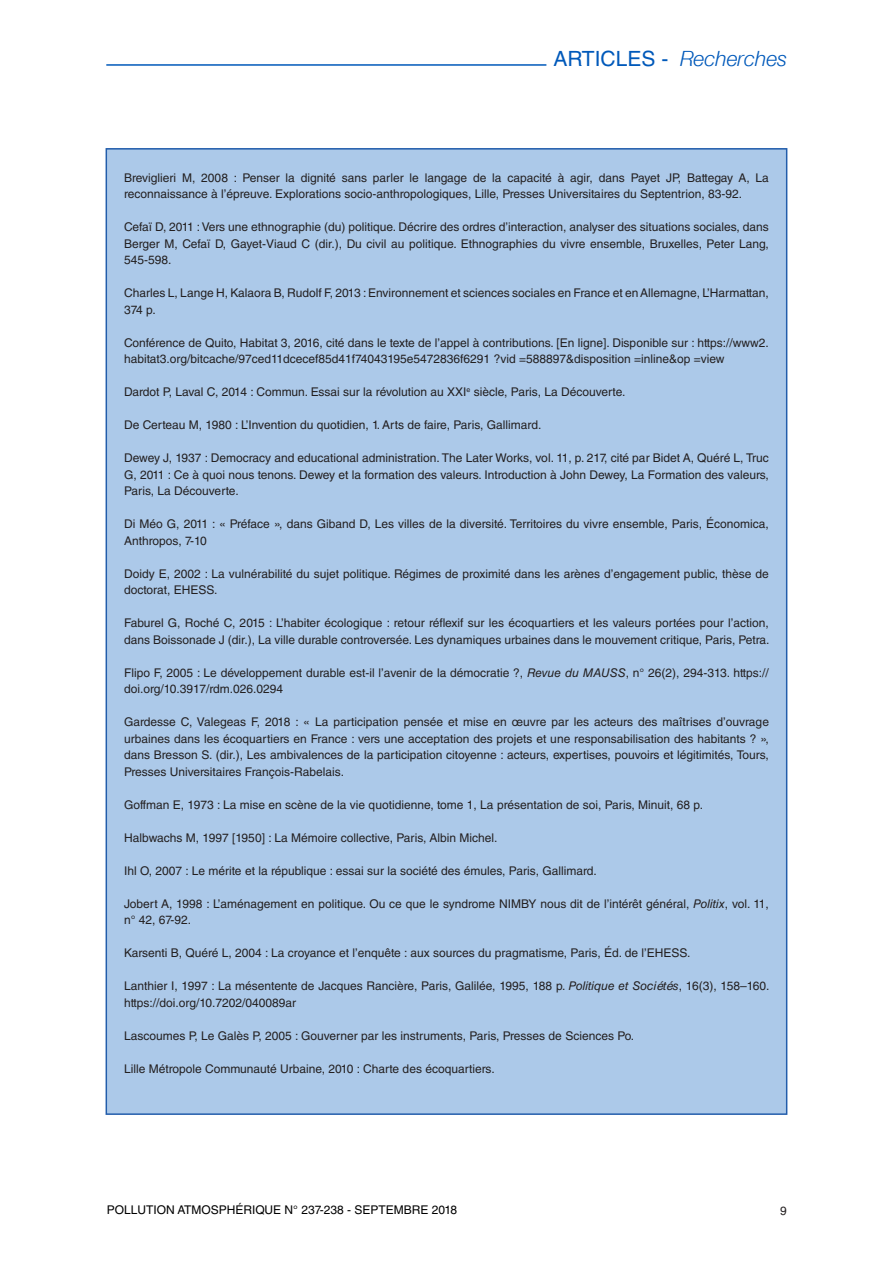
<style>
.page{position:relative;width:893px;height:1263px;background:#fff}
.page>*{position:absolute;margin:0;border:0;box-sizing:border-box;transform-origin:0 0}
.t1{font:italic 21px "Helvetica Neue";color:#0059ba}
.Bibliographie{font:12px/16.5px "Helvetica LT Std";color:#231f20}
.t2{font:12px "Helvetica LT Std";color:#000}
.s1{font-family:"Helvetica LT Std";font-style:normal}
.s2{font-style:italic}
</style>
<div class="page">
<hr style="left:106px;top:64px;width:440px;height:2px;background:#0059ba">
<div style="left:106px;top:149px;width:681px;height:965px;background:#acc9e9"></div>
<h1 class="t1" style="left:553px;top:46px;width:235px"><span class="s1">ARTICLES -</span> Recherches</h1>
<p class="Bibliographie" style="left:124px;top:169px;width:646px">Breviglieri M, 2008 : Penser la dignité sans parler le langage de la capacité à agir, dans Payet JP, Battegay A, La reconnaissance à l’épreuve. Explorations socio-anthropologiques, Lille, Presses Universitaires du Septentrion, 83-92.</p>
<p class="Bibliographie" style="left:124px;top:219px;width:646px;text-align:justify">Cefaï D, 2011 : Vers une ethnographie (du) politique. Décrire des ordres d’interaction, analyser des situations sociales, dans Berger M, Cefaï D, Gayet-Viaud C (dir.), Du civil au politique. Ethnographies du vivre ensemble, Bruxelles, Peter Lang, 545-598.</p>
<p class="Bibliographie" style="left:124px;top:285px;width:646px">Charles L, Lange H, Kalaora B, Rudolf F, 2013 : Environnement et sciences sociales en France et en Allemagne, L’Harmattan,<br>374 p.</p>
<p class="Bibliographie" style="left:124px;top:334px;width:646px">Conférence de Quito, Habitat 3, 2016, cité dans le texte de l’appel à contributions. [En ligne]. Disponible sur : https://www2. habitat3.org/bitcache/97ced11dcecef85d41f74043195e5472836f6291 ?vid =588897&amp;disposition =inline&amp;op =view</p>
<p class="Bibliographie" style="left:124px;top:384px;width:503px">Dardot P, Laval C, 2014 : Commun. Essai sur la révolution au XXI<sup>e</sup> siècle, Paris, La Découverte.</p>
<p class="Bibliographie" style="left:124px;top:417px;width:419px">De Certeau M, 1980 : L’Invention du quotidien, 1. Arts de faire, Paris, Gallimard.</p>
<p class="Bibliographie" style="left:124px;top:450px;width:646px;text-align:justify">Dewey J, 1937 : Democracy and educational administration. The Later Works, vol. 11, p. 217, cité par Bidet A, Quéré L, Truc G, 2011 : Ce à quoi nous tenons. Dewey et la formation des valeurs. Introduction à John Dewey, La Formation des valeurs, Paris, La Découverte.</p>
<p class="Bibliographie" style="left:124px;top:516px;width:646px">Di Méo G, 2011 : « Préface », dans Giband D, Les villes de la diversité. Territoires du vivre ensemble, Paris, Économica,<br>Anthropos, 7-10</p>
<p class="Bibliographie" style="left:124px;top:565px;width:646px">Doidy E, 2002 : La vulnérabilité du sujet politique. Régimes de proximité dans les arènes d’engagement public, thèse de doctorat, EHESS.</p>
<p class="Bibliographie" style="left:124px;top:615px;width:647px">Faburel G, Roché C, 2015 : L’habiter écologique : retour réflexif sur les écoquartiers et les valeurs portées pour l’action, dans Boissonade J (dir.), La ville durable controversée. Les dynamiques urbaines dans le mouvement critique, Paris, Petra.</p>
<p class="Bibliographie" style="left:124px;top:664px;width:646px">Flipo F, 2005 : Le développement durable est-il l’avenir de la démocratie ?, <span class="s2">Revue du MAUSS</span>, n° 26(2), 294-313. https:// doi.org/10.3917/rdm.026.0294</p>
<p class="Bibliographie" style="left:124px;top:714px;width:646px;text-align:justify">Gardesse C, Valegeas F, 2018 : « La participation pensée et mise en œuvre par les acteurs des maîtrises d’ouvrage urbaines dans les écoquartiers en France : vers une acceptation des projets et une responsabilisation des habitants ? », dans Bresson S. (dir.), Les ambivalences de la participation citoyenne : acteurs, expertises, pouvoirs et légitimités, Tours, Presses Universitaires François-Rabelais.</p>
<p class="Bibliographie" style="left:124px;top:796px;width:580px">Goffman E, 1973 : La mise en scène de la vie quotidienne, tome 1, La présentation de soi, Paris, Minuit, 68 p.</p>
<p class="Bibliographie" style="left:124px;top:829px;width:375px">Halbwachs M, 1997 [1950] : La Mémoire collective, Paris, Albin Michel.</p>
<p class="Bibliographie" style="left:124px;top:862px;width:474px">Ihl O, 2007 : Le mérite et la république : essai sur la société des émules, Paris, Gallimard.</p>
<p class="Bibliographie" style="left:124px;top:895px;width:646px">Jobert A, 1998 : L’aménagement en politique. Ou ce que le syndrome NIMBY nous dit de l’intérêt général, <span class="s2">Politix</span>, vol. 11, n° 42, 67-92.</p>
<p class="Bibliographie" style="left:124px;top:945px;width:568px">Karsenti B, Quéré L, 2004 : La croyance et l’enquête : aux sources du pragmatisme, Paris, Éd. de l’EHESS.</p>
<p class="Bibliographie" style="left:124px;top:978px;width:647px">Lanthier I, 1997 : La mésentente de Jacques Rancière, Paris, Galilée, 1995, 188 p. <span class="s2">Politique et Sociétés</span>, 16(3), 158–160. https://doi.org/10.7202/040089ar</p>
<p class="Bibliographie" style="left:124px;top:1027px;width:512px">Lascoumes P, Le Galès P, 2005 : Gouverner par les instruments, Paris, Presses de Sciences Po.</p>
<p class="Bibliographie" style="left:124px;top:1060px;width:372px">Lille Métropole Communauté Urbaine, 2010 : Charte des écoquartiers.</p>
<p class="t2" style="left:107px;top:1203px;width:352px">POLLUTION ATMOSPHÉRIQUE N° 237-238 - SEPTEMBRE 2018</p>
<p class="Bibliographie" style="left:780px;top:1202px;width:8px">9</p>
</div>
